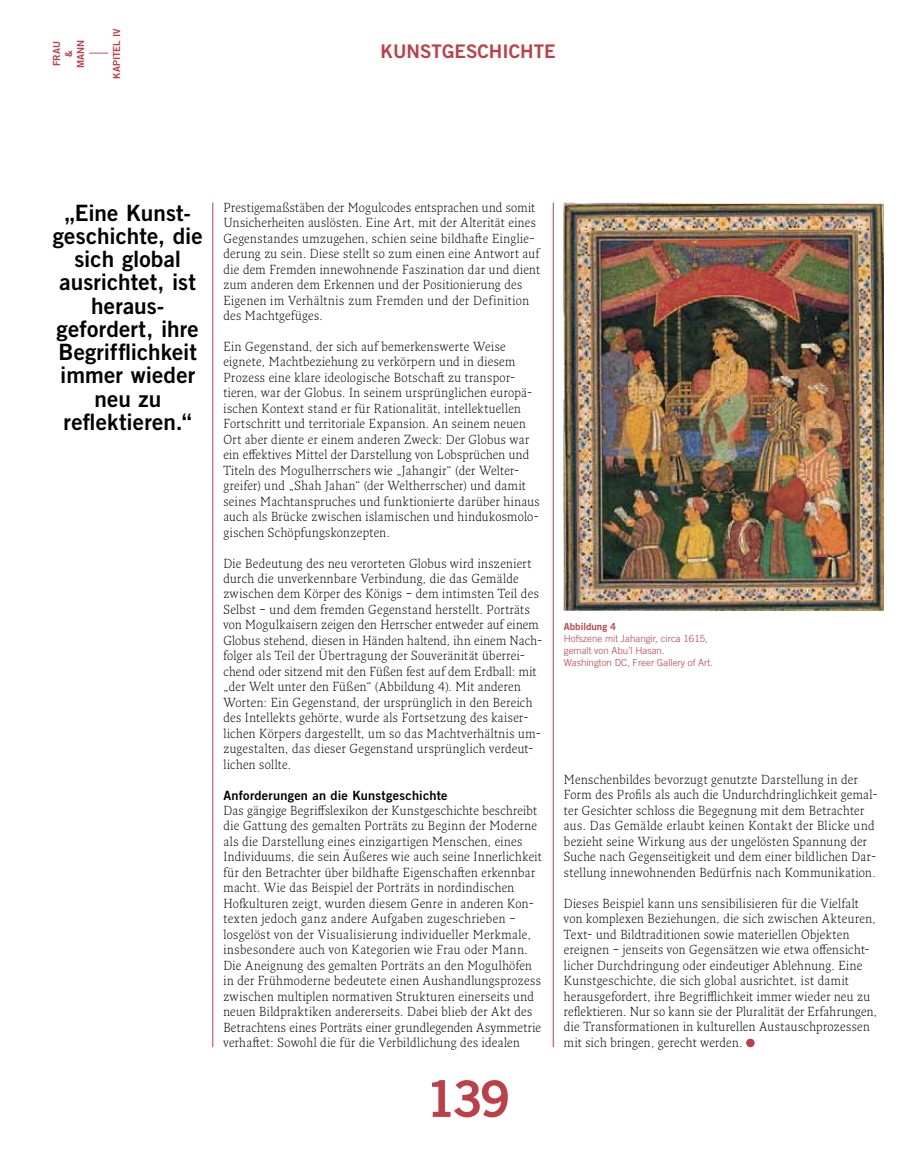
<style>
.page{position:relative;width:915px;height:1149px;background:#fff}
.page>*{position:absolute;margin:0;border:0;box-sizing:border-box;transform-origin:0 0}
.t1{font:50.25px "Trade Gothic LT Std Bd 2";color:#be3f47}
.t2{font:22.5px/23.2px "Trade Gothic LT Std Bd 2";letter-spacing:.005em;color:#000303;text-align:center}
.t3{font:18.75px "Trade Gothic LT Std Bd 2";color:#be3f47}
.t4{font:300 18.75px "Trade Gothic LT Std";color:#be3f47}
.t5{font:300 12.75px/15.5px "Fresco Pro";letter-spacing:.025em;color:#000303}
.t6{font:12.75px "Trade Gothic LT Std Bd 2";letter-spacing:.02em;color:#000303}
.t7{font:300 9.75px/12px "Trade Gothic LT Std";color:#be3f47}
.t8{font:9.75px/12px "Trade Gothic LT Std Bd 2";color:#be3f47;text-align:center}
</style>
<div class="page">
<svg style="left:745px;top:1038px;width:9px;height:8px"></svg>
<hr style="left:553px;top:202px;width:1px;height:844px;background:#be3f47">
<hr style="left:212px;top:202px;width:1px;height:844px;background:#be3f47">
<img style="left:563px;top:202px;width:319px;height:408px">
<p class="t8" style="left:52px;top:68px;width:30px;rotate:-90deg">FRAU &amp;<br>MANN</p>
<p class="t8" style="left:112px;top:79px;width:52px;rotate:-90deg">KAPITEL IV</p>
<h3 class="t4" style="left:89px;top:45px;width:20px">—</h3>
<h3 class="t3" style="left:380px;top:45px;width:176px">KUNSTGESCHICHTE</h3>
<h2 class="t2" style="left:53px;top:203px;width:151px">„Eine Kunst&shy;geschichte, die sich global ausrichtet, ist heraus - gefordert, ihre<br>Begrifflichkeit immer wieder neu zu reflektieren.“</h2>
<p class="t5" style="left:223px;top:200px;width:318px">Prestigemaßstäben der Mogulcodes entsprachen und somit Unsicherheiten auslösten. Eine Art, mit der Alterität eines Gegenstandes umzugehen, schien seine bildhafte Einglie&shy;derung zu sein. Diese stellt so zum einen eine Antwort auf die dem Fremden innewohnende Faszination dar und dient zum anderen dem Erkennen und der Positionierung des Eigenen im Verhältnis zum Fremden und der Definition des Machtgefüges.</p>
<p class="t5" style="left:223px;top:339px;width:318px">Ein Gegenstand, der sich auf bemerkenswerte Weise eignete, Machtbeziehung zu verkörpern und in diesem Prozess eine klare ideologische Botschaft zu transpor&shy;tieren, war der Globus. In seinem ursprünglichen europä&shy;ischen Kontext stand er für Rationalität, intellektuellen Fortschritt und territoriale Expansion. An seinem neuen Ort aber diente er einem anderen Zweck: Der Globus war ein effektives Mittel der Darstellung von Lobsprüchen und Titeln des Mogulherrschers wie „Jahangir“ (der Welter&shy;greifer) und „Shah Jahan“ (der Weltherrscher) und damit seines Machtanspruches und funktionierte darüber hinaus auch als Brücke zwischen islamischen und hindukosmolo&shy;gischen Schöpfungskonzepten.</p>
<p class="t5" style="left:223px;top:556px;width:320px">Die Bedeutung des neu verorteten Globus wird inszeniert durch die unverkennbare Verbindung, die das Gemälde zwischen dem Körper des Königs – dem intimsten Teil des Selbst – und dem fremden Gegenstand herstellt. Porträts von Mogulkaisern zeigen den Herrscher entweder auf einem Globus stehend, diesen in Händen haltend, ihn einem Nach&shy;folger als Teil der Übertragung der Souveränität überrei&shy;chend oder sitzend mit den Füßen fest auf dem Erdball: mit „der Welt unter den Füßen“ (Abbildung 4). Mit anderen Worten: Ein Gegenstand, der ursprünglich in den Bereich des Intellekts gehörte, wurde als Fortsetzung des kaiser&shy;lichen Körpers dargestellt, um so das Machtverhältnis um&shy;zugestalten, das dieser Gegenstand ursprünglich verdeut&shy;lichen sollte.</p>
<p class="t6" style="left:223px;top:790px;width:226px">Anforderungen an die Kunstgeschichte</p>
<p class="t5" style="left:223px;top:803px;width:319px">Das gängige Begriffslexikon der Kunstgeschichte beschreibt die Gattung des gemalten Porträts zu Beginn der Moderne als die Darstellung eines einzigartigen Menschen, eines Individuums, die sein Äußeres wie auch seine Innerlichkeit für den Betrachter über bildhafte Eigenschaften erkennbar macht. Wie das Beispiel der Porträts in nordindischen Hofkulturen zeigt, wurden diesem Genre in anderen Kon&shy;texten jedoch ganz andere Aufgaben zugeschrieben – losgelöst von der Visualisierung individueller Merkmale, insbesondere auch von Kategorien wie Frau oder Mann.<br>Die Aneignung des gemalten Porträts an den Mogulhöfen in der Frühmoderne bedeutete einen Aushandlungsprozess zwischen multiplen normativen Strukturen einerseits und neuen Bildpraktiken andererseits. Dabei blieb der Akt des Betrachtens eines Porträts einer grundlegenden Asymmetrie verhaftet: Sowohl die für die Verbildlichung des idealen</p>
<h1 class="t1" style="left:425px;top:1080px;width:87px">139</h1>
<p class="t8" style="left:563px;top:621px;width:54px">Abbildung 4</p>
<p class="t7" style="left:563px;top:633px;width:150px">Hofszene mit Jahangir, circa 1615, gemalt von Abu’l Hasan.<br>Washington DC, Freer Gallery of Art.</p>
<p class="t5" style="left:563px;top:772px;width:315px">Menschenbildes bevorzugt genutzte Darstellung in der Form des Profils als auch die Undurchdringlichkeit gemal&shy;ter Gesichter schloss die Begegnung mit dem Betrachter aus. Das Gemälde erlaubt keinen Kontakt der Blicke und bezieht seine Wirkung aus der ungelösten Spannung der Suche nach Gegenseitigkeit und dem einer bildlichen Dar&shy;stellung innewohnenden Bedürfnis nach Kommunikation.</p>
<p class="t5" style="left:563px;top:896px;width:314px">Dieses Beispiel kann uns sensibilisieren für die Vielfalt von komplexen Beziehungen, die sich zwischen Akteuren, Text- und Bildtraditionen sowie materiellen Objekten ereignen – jenseits von Gegensätzen wie etwa offensicht&shy;licher Durchdringung oder eindeutiger Ablehnung. Eine Kunstgeschichte, die sich global ausrichtet, ist damit herausgefordert, ihre Begrifflichkeit immer wieder neu zu reflektieren. Nur so kann sie der Pluralität der Erfahrungen, die Transformationen in kulturellen Austauschprozessen mit sich bringen, gerecht werden.</p>
</div>
